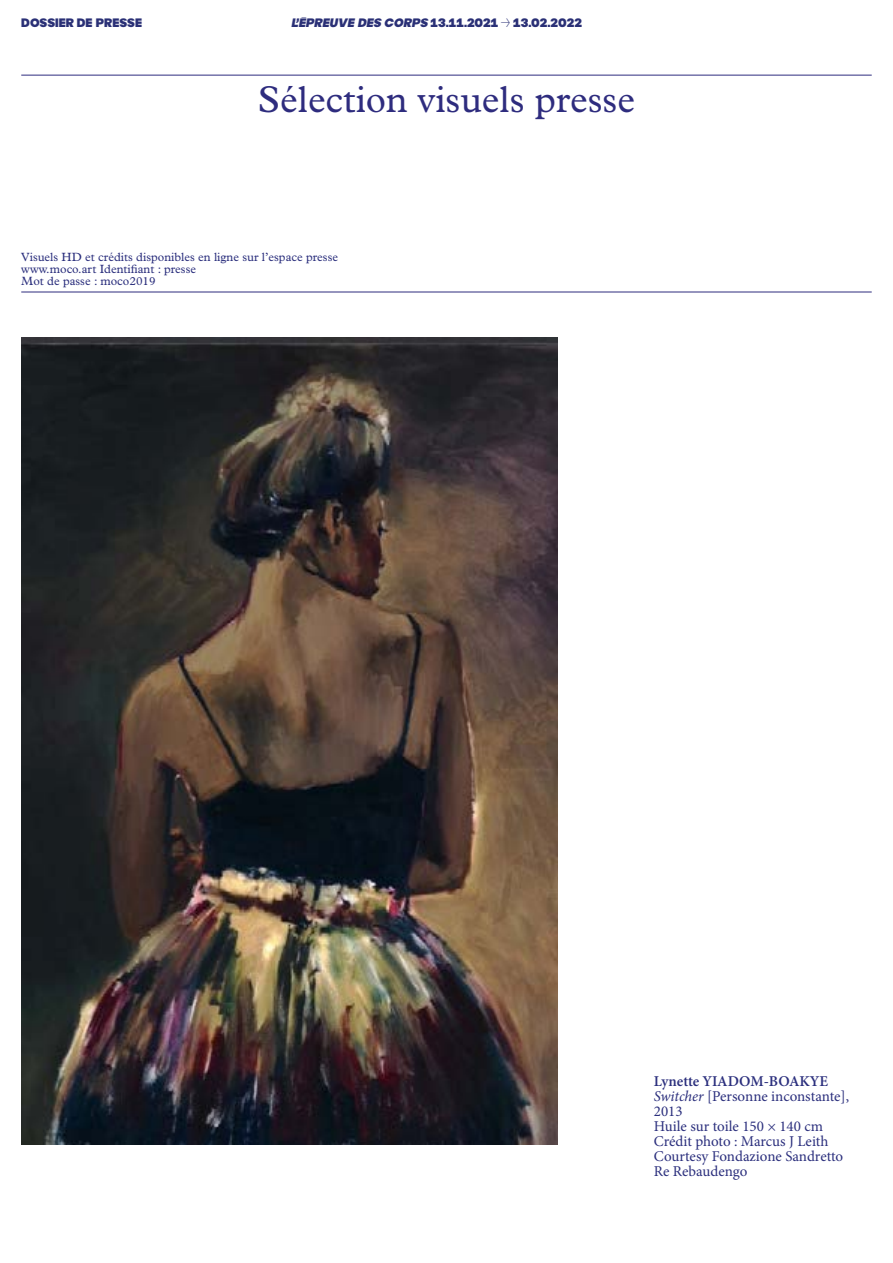
<style>
.page{position:relative;width:893px;height:1263px;background:#fff}
.page>*{position:absolute;margin:0;border:0;box-sizing:border-box;transform-origin:0 0}
.t1{font:37.5px "Plantin MT Pro";color:#2e2c7e}
.t2{font:15px/15px "Minion Pro";color:#2b2f7d}
.t3{font:12px/12px "Plantin MT Pro";color:#2b2f7d}
.t4{font:900 12px "MOCOSUNSET";color:#2a3076}
.s1{font-style:italic}
.s2{font-weight:600}
</style>
<div class="page">
<img style="left:21px;top:337px;width:536px;height:808px">
<hr style="left:21px;top:75px;width:851px;height:1px;background:#2e2c7e">
<hr style="left:21px;top:292px;width:851px;height:1px;background:#2e2c7e">
<p class="t4" style="left:21px;top:17px;width:122px">DOSSIER DE PRESSE</p>
<p class="t4" style="left:291px;top:17px;width:292px"><span class="s1">L’ÉPREUVE DES CORPS</span> 13.11.2021 → 13.02.2022</p>
<h1 class="t1" style="left:258px;top:77px;width:378px">Sélection visuels presse</h1>
<p class="t3" style="left:21px;top:251px;width:318px">Visuels HD et crédits disponibles en ligne sur l’espace presse www.moco.art Identifiant : presse<br>Mot de passe : moco2019</p>
<p class="t2" style="left:654px;top:1073px;width:197px"><span class="s2">Lynette YIADOM-BOAKYE<br></span><span class="s1">Switcher</span> [Personne inconstante],<br>2013<br>Huile sur toile 150 × 140 cm<br>Crédit photo : Marcus J Leith<br>Courtesy Fondazione Sandretto<br>Re Rebaudengo</p>
</div>
